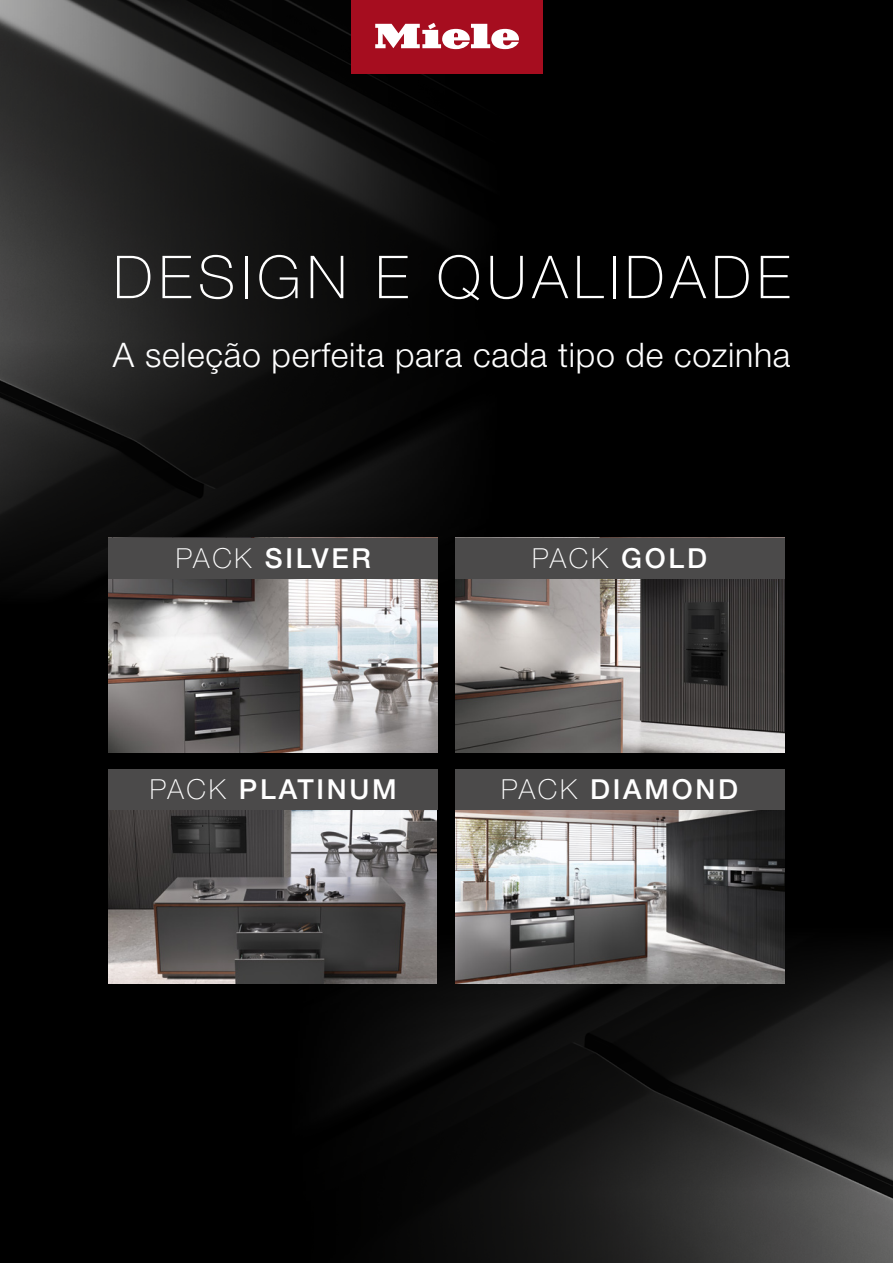
<style>
.page{position:relative;width:893px;height:1263px;background:#000}
.page>*{position:absolute;margin:0;border:0;box-sizing:border-box;transform-origin:0 0}
.t1{font:100 59.25px "Helvetica Neue LT Std";letter-spacing:.1em;color:#fff}
.t2{font:300 33.9px "Helvetica Neue LT Std";letter-spacing:.02em;color:#fff}
.t3{font:500 27.6px "Helvetica Neue LT Std";letter-spacing:.1em;color:#fff}
.t4{font:100 27.6px "Helvetica Neue LT Std";color:#fff}
.s1{font-weight:100}
.s2{font-weight:500}
</style>
<div class="page">
<img style="left:0;top:0;width:785px;height:607px">
<img style="left:108px;top:925px;width:785px;height:338px">
<div style="left:351px;top:0;width:191px;height:73px;background:#a60d1f"></div>
<svg style="left:375px;top:23px;width:144px;height:26px"></svg>
<img style="left:109px;top:809px;width:328px;height:175px">
<img style="left:455px;top:809px;width:329px;height:175px">
<div style="left:109px;top:769px;width:329px;height:40px;background:#4b4a4a"></div>
<div style="left:455px;top:769px;width:329px;height:40px;background:#4b4a4a"></div>
<img style="left:455px;top:578px;width:329px;height:174px">
<div style="left:455px;top:538px;width:329px;height:40px;background:#4b4a4a"></div>
<img style="left:109px;top:578px;width:329px;height:174px">
<div style="left:109px;top:538px;width:329px;height:40px;background:#4b4a4a"></div>
<h1 class="t1" style="left:113px;top:243px;width:678px">DESIGN E QUALIDADE</h1>
<p class="t2" style="left:113px;top:334px;width:679px">A seleção perfeita para cada tipo de cozinha</p>
<p class="t3" style="left:176px;top:542px;width:197px"><span class="s1">PACK</span> SILVER</p>
<p class="t4" style="left:532px;top:542px;width:176px">PACK <span class="s2">GOLD</span></p>
<p class="t3" style="left:150px;top:773px;width:248px"><span class="s1">PACK</span> PLATINUM</p>
<p class="t3" style="left:501px;top:773px;width:238px"><span class="s1">PACK</span> DIAMOND</p>
</div>
